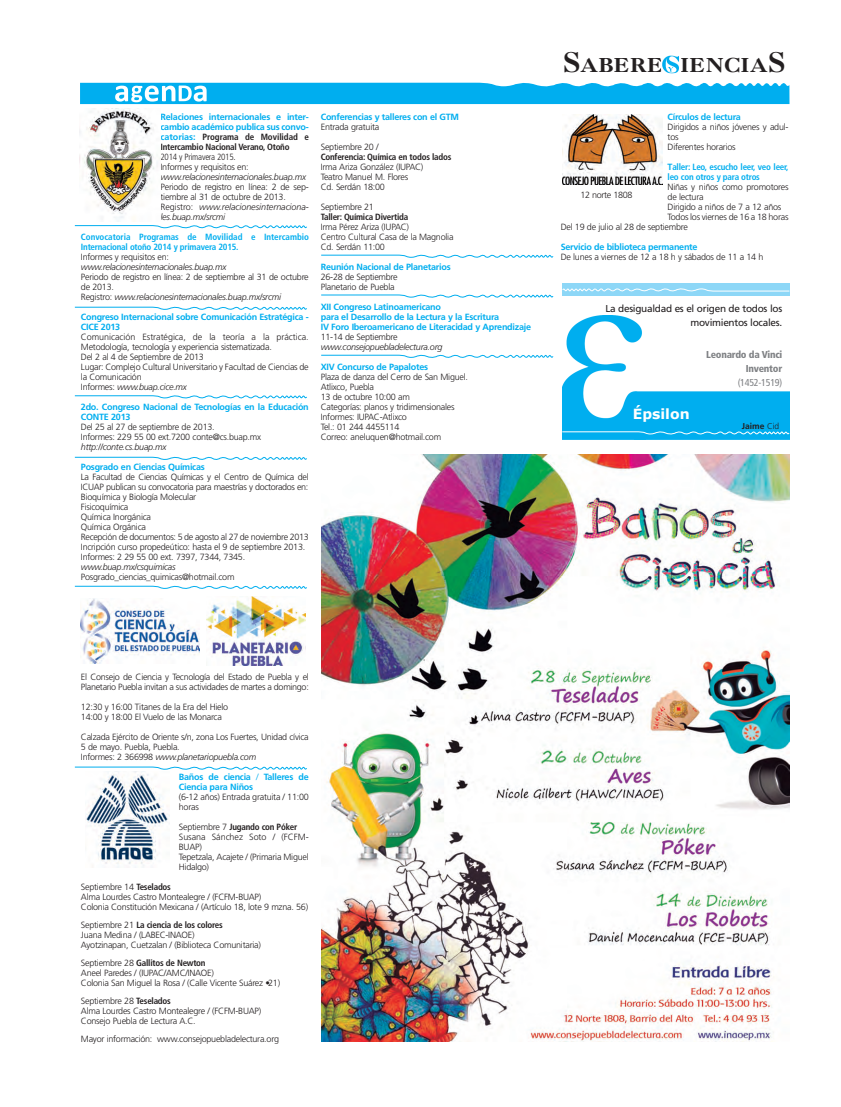
<style>
.page{position:relative;width:841px;height:1107px;background:#fff}
.page>*{position:absolute;margin:0;border:0;box-sizing:border-box;transform-origin:0 0}
.t1{font:27.2px "Caslon Three Roman SC";color:#231f20}
.t2{font:700 14px "Verdana";color:#fff}
.t3{font:10px/14px "Frutiger";letter-spacing:-.03em;color:#231f20;text-align:right}
.t4{font:900 condensed 10px/14px "Frutiger";letter-spacing:-.025em;color:#808285;text-align:right}
.t5{font:condensed 10px "Frutiger";letter-spacing:-.025em;color:#808285}
.t6{font:300 9px/10px "Frutiger";letter-spacing:-.03em;color:#231f20}
.t7{font:700 9px/10px "Frutiger";letter-spacing:-.03em;color:#00aeef}
.t8{font:italic 300 9px "Frutiger";letter-spacing:-.03em;color:#231f20}
.t9{font:700 condensed 9px/10px "Frutiger";letter-spacing:-.005em;color:#00aeef}
.t10{font:700 condensed 9px "Frutiger";letter-spacing:-.025em;color:#231f20}
.t11{font:700 condensed 9px/10px "Frutiger";letter-spacing:-.025em;color:#00aeef}
.t12{font:300 condensed 9px "Frutiger";letter-spacing:-.025em;color:#231f20}
.t13{font:700 8.5px "Frutiger";color:#231f20}
.s1{font-stretch:condensed;color:#231f20}
.s2{font-style:italic}
.s3{font-stretch:normal}
.s4{font-weight:300}
.s5{font-weight:700;font-stretch:condensed}
</style>
<div class="page">
<div style="left:562px;top:283px;width:226px;height:12px;background:#8dd7f7"></div>
<svg style="left:562px;top:288px;width:227px;height:5px"></svg>
<svg style="left:74px;top:225px;width:233px;height:4px"></svg>
<svg style="left:321px;top:254px;width:232px;height:4px"></svg>
<svg style="left:321px;top:294px;width:232px;height:4px"></svg>
<svg style="left:321px;top:354px;width:232px;height:4px"></svg>
<svg style="left:80px;top:82px;width:709px;height:22px;background:#1eb7f0"></svg>
<img style="left:86px;top:772px;width:84px;height:95px">
<img style="left:562px;top:114px;width:99px;height:71px">
<img style="left:80px;top:598px;width:119px;height:66px">
<img style="left:207px;top:597px;width:98px;height:69px">
<img style="left:662px;top:55px;width:17px;height:19px">
<img style="left:562px;top:316px;width:226px;height:123px">
<svg style="left:562px;top:430px;width:227px;height:5px"></svg>
<img style="left:80px;top:109px;width:80px;height:113px">
<img style="left:321px;top:454px;width:467px;height:587px">
<svg style="left:74px;top:306px;width:233px;height:4px"></svg>
<svg style="left:74px;top:395px;width:233px;height:4px"></svg>
<svg style="left:74px;top:456px;width:233px;height:4px"></svg>
<svg style="left:74px;top:585px;width:233px;height:4px"></svg>
<svg style="left:74px;top:766px;width:233px;height:4px"></svg>
<p class="t7" style="left:160px;top:112px;width:150px;text-align:justify">Relaciones internacionales e inter&shy;cambio académico publica sus convo&shy;catorias: <span class="s1">Programa de Movilidad e Intercambio Nacional Verano, Otoño</span></p>
<p class="t12" style="left:160px;top:153px;width:76px">2014 y Primavera 2015.</p>
<p class="t6" style="left:160px;top:162px;width:90px">Informes y requisitos en:</p>
<p class="t8" style="left:160px;top:173px;width:147px">www.relacionesinternacionales.buap.mx</p>
<p class="t6" style="left:160px;top:182px;width:150px">Periodo de registro en línea: 2 de sep&shy;tiembre al 31 de octubre de 2013.<br>Registro: <span class="s2">www.relacionesinternaciona&shy;les.buap.mx/srcmi</span></p>
<p class="t9" style="left:81px;top:232px;width:229px">Convocatoria Programas de Movilidad e Intercambio<br>Internacional otoño 2014 y primavera 2015.</p>
<p class="t6" style="left:81px;top:252px;width:90px">Informes y requisitos en:</p>
<p class="t8" style="left:81px;top:263px;width:147px">www.relacionesinternacionales.buap.mx</p>
<p class="t6" style="left:81px;top:272px;width:229px">Periodo de registro en línea: 2 de septiembre al 31 de octubre de 2013.<br>Registro: <span class="s2">www.relacionesinternacionales.buap.mx/srcmi</span></p>
<p class="t7" style="left:81px;top:312px;width:229px">Congreso Internacional sobre Comunicación Estratégica -<br>CICE 2013</p>
<p class="t6" style="left:81px;top:332px;width:229px">Comunicación Estratégica, de la teoría a la práctica.<br>Metodología, tecnología y experiencia sistematizada.<br>Del 2 al 4 de Septiembre de 2013<br>Lugar: Complejo Cultural Universitario y Facultad de Ciencias de la Comunicación<br>Informes: <span class="s2">www.buap.cice.mx</span></p>
<p class="t7" style="left:81px;top:402px;width:229px">2do. Congreso Nacional de Tecnologías en la Educación<br>CONTE 2013</p>
<p class="t6" style="left:81px;top:422px;width:181px">Del 25 al 27 de septiembre de 2013.<br>Informes: 229 55 00 ext.7200 conte@cs.buap.mx</p>
<p class="t8" style="left:81px;top:443px;width:87px">http://conte.cs.buap.mx</p>
<p class="t7" style="left:81px;top:462px;width:125px">Posgrado en Ciencias Químicas</p>
<p class="t6" style="left:81px;top:472px;width:229px">La Facultad de Ciencias Químicas y el Centro de Química del ICUAP publican su convocatoria para maestrías y doctorados en:<br>Bioquímica y Biología Molecular<br>Fisicoquímica<br>Química Inorgánica<br>Química Orgánica<br>Recepción de documentos: 5 de agosto al 27 de noviembre 2013<br>Incripción curso propedeútico: hasta el 9 de septiembre 2013.<br>Informes: 2 29 55 00 ext. 7397, 7344, 7345.</p>
<p class="t8" style="left:81px;top:563px;width:96px">www.buap.mx/csquimicas</p>
<p class="t6" style="left:81px;top:572px;width:155px">Posgrado_ciencias_quimicas@hotmail.com</p>
<p class="t7" style="left:320px;top:112px;width:140px">Conferencias y talleres con el GTM</p>
<p class="t6" style="left:320px;top:122px;width:60px">Entrada gratuita</p>
<p class="t6" style="left:320px;top:142px;width:59px">Septiembre 20 /</p>
<p class="t10" style="left:320px;top:153px;width:132px">Conferencia: Química en todos lados</p>
<p class="t6" style="left:320px;top:162px;width:104px">Irma Ariza González (IUPAC)<br>Teatro Manuel M. Flores<br>Cd. Serdán 18:00</p>
<p class="t6" style="left:320px;top:202px;width:55px">Septiembre 21</p>
<p class="t10" style="left:320px;top:213px;width:89px">Taller: Química Divertida</p>
<p class="t6" style="left:320px;top:222px;width:134px">Irma Pérez Ariza (IUPAC)<br>Centro Cultural Casa de la Magnolia<br>Cd. Serdán 11:00</p>
<p class="t7" style="left:320px;top:262px;width:131px">Reunión Nacional de Planetarios</p>
<p class="t6" style="left:320px;top:272px;width:78px">26-28 de Septiembre<br>Planetario de Puebla</p>
<p class="t7" style="left:320px;top:302px;width:211px">XII Congreso Latinoamericano<br>para el Desarrollo de la Lectura y la Escritura<br>IV Foro Iberoamericano de Literacidad y Aprendizaje</p>
<p class="t6" style="left:320px;top:332px;width:78px">11-14 de Septiembre</p>
<p class="t8" style="left:320px;top:343px;width:123px">www.consejopuebladelectura.org</p>
<p class="t7" style="left:320px;top:362px;width:109px">XIV Concurso de Papalotes</p>
<p class="t6" style="left:320px;top:372px;width:149px">Plaza de danza del Cerro de San Miguel.<br>Atlixco, Puebla<br>13 de octubre 10:00 am<br>Categorías: planos y tridimensionales<br>Informes: IUPAC-Atlixco<br>Tel.: 01 244 4455114<br>Correo: aneluquen@hotmail.com</p>
<h1 class="t1" style="left:562px;top:52px;width:224px">Sabere ienciaS</h1>
<p class="t7" style="left:667px;top:112px;width:75px">Círculos de lectura</p>
<p class="t6" style="left:667px;top:122px;width:122px">Dirigidos a niños jóvenes y adul&shy;tos<br>Diferentes horarios</p>
<p class="t11" style="left:667px;top:162px;width:122px"><span class="s3">T</span>aller: Leo, escucho leer, veo leer, leo con otros y para otros</p>
<p class="t6" style="left:667px;top:182px;width:122px">Niñas y niños como promotores</p>
<p class="t6" style="left:667px;top:192px;width:37px">de lectura</p>
<p class="t6" style="left:667px;top:202px;width:115px">Dirigido a niños de 7 a 12 años</p>
<p class="t6" style="left:667px;top:212px;width:122px">Todos los viernes de 16 a 18 horas</p>
<p class="t6" style="left:560px;top:222px;width:129px">Del 19 de julio al 28 de septiembre</p>
<p class="t7" style="left:560px;top:242px;width:138px">Servicio de biblioteca permanente</p>
<p class="t6" style="left:560px;top:252px;width:204px">De lunes a viernes de 12 a 18 h y sábados de 11 a 14 h</p>
<p class="t6" style="left:580px;top:190px;width:53px">12 norte 1808</p>
<p class="t3" style="left:605px;top:302px;width:178px">La desigualdad es el origen de todos los movimientos locales.</p>
<p class="t4" style="left:705px;top:348px;width:77px">Leonardo da Vinci<br>Inventor</p>
<p class="t5" style="left:737px;top:378px;width:46px">(1452-1519)</p>
<h2 class="t2" style="left:632px;top:404px;width:58px">Épsilon</h2>
<p class="t13" style="left:741px;top:423px;width:39px">Jaime <span class="s4">Cid</span></p>
<p class="t6" style="left:81px;top:672px;width:229px">El Consejo de Ciencia y Tecnología del Estado de Puebla y el<br>Planetario Puebla invitan a sus actividades de martes a domingo:</p>
<p class="t6" style="left:81px;top:702px;width:149px">12:30 y 16:00 Titanes de la Era del Hielo<br>14:00 y 18:00 El Vuelo de las Monarca</p>
<p class="t6" style="left:81px;top:732px;width:229px">Calzada Ejército de Oriente s/n, zona Los Fuertes, Unidad cívica<br>5 de mayo. Puebla, Puebla.<br>Informes: 2 366998 <span class="s2">www.planetariopuebla.com</span></p>
<p class="t7" style="left:179px;top:772px;width:131px">Baños de ciencia <span class="s4">/</span> Talleres de<br>Ciencia para Niños</p>
<p class="t6" style="left:179px;top:792px;width:131px">(6-12 años) Entrada gratuita / 11:00 horas</p>
<p class="t6" style="left:179px;top:822px;width:131px">Septiembre 7 <span class="s5">Jugando con Póker<br></span>Susana Sánchez Soto / (FCFM-<br>BUAP)<br>Tepetzala, Acajete / (Primaria Miguel<br>Hidalgo)</p>
<p class="t6" style="left:81px;top:882px;width:228px">Septiembre 14 <span class="s5">Teselados<br></span>Alma Lourdes Castro Montealegre / (FCFM-BUAP)<br>Colonia Constitución Mexicana / (Artículo 18, lote 9 mzna. 56)</p>
<p class="t6" style="left:81px;top:920px;width:181px">Septiembre 21 <span class="s5">La ciencia de los colores<br></span>Juana Medina / (LABEC-INAOE)<br>Ayotzinapan, Cuetzalan / (Biblioteca Comunitaria)</p>
<p class="t6" style="left:81px;top:958px;width:201px">Septiembre 28 <span class="s5">Gallitos de Newton<br></span>Aneel Paredes / (IUPAC/AMC/INAOE)<br>Colonia San Miguel la Rosa / (Calle Vicente Suárez •21)</p>
<p class="t6" style="left:81px;top:996px;width:182px">Septiembre 28 <span class="s5">Teselados<br></span>Alma Lourdes Castro Montealegre / (FCFM-BUAP)<br>Consejo Puebla de Lectura A.C.</p>
<p class="t6" style="left:81px;top:1034px;width:199px">Mayor información: www.consejopuebladelectura.org</p>
</div>
